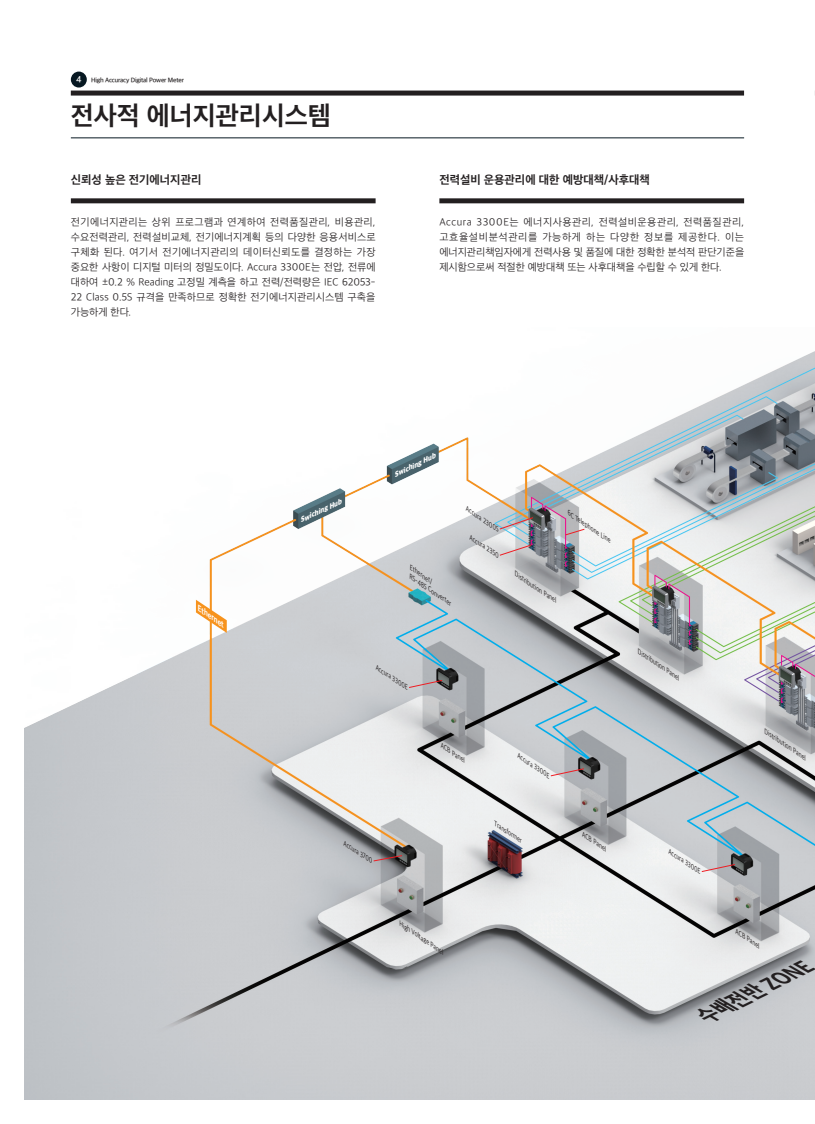
<style>
.page{position:relative;width:815px;height:1124px;background:#fff}
.page>*{position:absolute;margin:0;border:0;box-sizing:border-box;transform-origin:0 0}
.단락제목{font:25px "SD Gothic Neoa g Bd";color:#231f20}
.t1{font:italic 20px "SD Gothic Neoa h Ex Bd";color:#231f20;scale:.91 1}
.더작은제목{font:11.25px "SD Gothic Neoa g Bd";color:#231f20}
.Body_Text{font:10px/15px "SD Gothic Neoa c Lt";color:#231f20;text-align:justify}
.t2{font:italic 7.12px "SD Gothic Neoa h Ex Bd";color:#fff;scale:1.07 1}
.t3{font:italic 6.88px "SD Gothic Neoa i Hv";color:#fff}
.t4{font:italic 6.25px "SD Gothic Neoa d Rg";color:#231f20}
.t5{font:6.25px "SD Gothic Neoa f Sm";letter-spacing:-.03em;color:#231f20}
.s1{font-size:8.75px;color:#fff}
</style>
<div class="page">
<div style="left:71px;top:72px;width:16px;height:15px;background:#071822;border-radius:50%"></div>
<div style="left:71px;top:90px;width:673px;height:5px;background:#231f20"></div>
<img style="left:25px;top:351px;width:790px;height:747px">
<svg style="left:196px;top:599px;width:31px;height:33px"></svg>
<svg style="left:409px;top:680px;width:34px;height:7px"></svg>
<svg style="left:550px;top:768px;width:34px;height:8px"></svg>
<svg style="left:701px;top:863px;width:34px;height:8px"></svg>
<svg style="left:373px;top:855px;width:29px;height:6px"></svg>
<svg style="left:499px;top:517px;width:34px;height:12px"></svg>
<svg style="left:499px;top:544px;width:33px;height:11px"></svg>
<svg style="left:565px;top:528px;width:20px;height:7px"></svg>
<hr style="left:71px;top:138px;width:673px;height:1px;background:#071822">
<div style="left:71px;top:198px;width:305px;height:5px;background:#231f20"></div>
<div style="left:439px;top:198px;width:305px;height:5px;background:#231f20"></div>
<p class="t5" style="left:76px;top:77px;width:109px"><span class="s1">4</span> High Accuracy Digital Power Meter</p>
<p class="단락제목" style="left:71px;top:103px;width:262px">전사적 에너지관리시스템</p>
<p class="더작은제목" style="left:71px;top:174px;width:132px">신뢰성 높은 전기에너지관리</p>
<p class="더작은제목" style="left:439px;top:174px;width:212px">전력설비 운용관리에 대한 예방대책/사후대책</p>
<p class="Body_Text" style="left:71px;top:214px;width:306px">전기에너지관리는 상위 프로그램과 연계하여 전력품질관리, 비용관리, 수요전력관리, 전력설비교체, 전기에너지계획 등의 다양한 응용서비스로 구체화 된다. 여기서 전기에너지관리의 데이터신뢰도를 결정하는 가장 중요한 사항이 디지털 미터의 정밀도이다. Accura 3300E는 전압, 전류에 대하여 ±0.2 % Reading 고정밀 계측을 하고 전력/전력량은 IEC 62053- 22 Class 0.5S 규격을 만족하므로 정확한 전기에너지관리시스템 구축을 가능하게 한다.</p>
<p class="Body_Text" style="left:439px;top:214px;width:306px">Accura 3300E는 에너지사용관리, 전력설비운용관리, 전력품질관리, 고효율설비분석관리를 가능하게 하는 다양한 정보를 제공한다. 이는 에너지관리책임자에게 전력사용 및 품질에 대한 정확한 분석적 판단기준을 제시함으로써 적절한 예방대책 또는 사후대책을 수립할 수 있게 한다.</p>
<p class="t2" style="left:201px;top:605px;width:31px;rotate:34deg">Ethernet</p>
<p class="t3" style="left:299px;top:517px;width:47px;rotate:-26deg">Swiching Hub</p>
<p class="t3" style="left:393px;top:472px;width:47px;rotate:-26deg">Swiching Hub</p>
<p class="t4" style="left:413px;top:565px;width:28px;rotate:34deg">Ethernet/</p>
<p class="t4" style="left:412px;top:573px;width:52px;rotate:34deg">RS-485 Converter</p>
<p class="t4" style="left:469px;top:506px;width:41px;rotate:34deg">Accura 2300S</p>
<p class="t4" style="left:472px;top:534px;width:37px;rotate:34deg">Accura 2350</p>
<p class="t4" style="left:518px;top:571px;width:51px;rotate:34deg">Distribution Panel</p>
<p class="t4" style="left:571px;top:510px;width:53px;rotate:34deg">6C Telephone Line</p>
<p class="t4" style="left:378px;top:664px;width:40px;rotate:34deg">Accura 3300E</p>
<p class="t4" style="left:346px;top:840px;width:36px;rotate:34deg">Accura 3700</p>
<p class="t4" style="left:444px;top:742px;width:30px;rotate:34deg">ACB Panel</p>
<p class="t4" style="left:520px;top:752px;width:40px;rotate:34deg">Accura 3300E</p>
<p class="t4" style="left:497px;top:820px;width:35px;rotate:34deg">Transformer</p>
<p class="t4" style="left:585px;top:831px;width:30px;rotate:34deg">ACB Panel</p>
<p class="t4" style="left:641px;top:648px;width:51px;rotate:34deg">Distribution Panel</p>
<p class="t4" style="left:671px;top:848px;width:40px;rotate:34deg">Accura 3300E</p>
<p class="t4" style="left:767px;top:728px;width:51px;rotate:34deg">Distribution Panel</p>
<p class="t4" style="left:402px;top:920px;width:54px;rotate:34deg">High Voltage Panel</p>
<p class="t4" style="left:738px;top:928px;width:30px;rotate:34deg">ACB Panel</p>
<p class="t1" style="left:700px;top:1006px;width:135px;rotate:-26deg">수배전반 ZONE</p>
</div>
